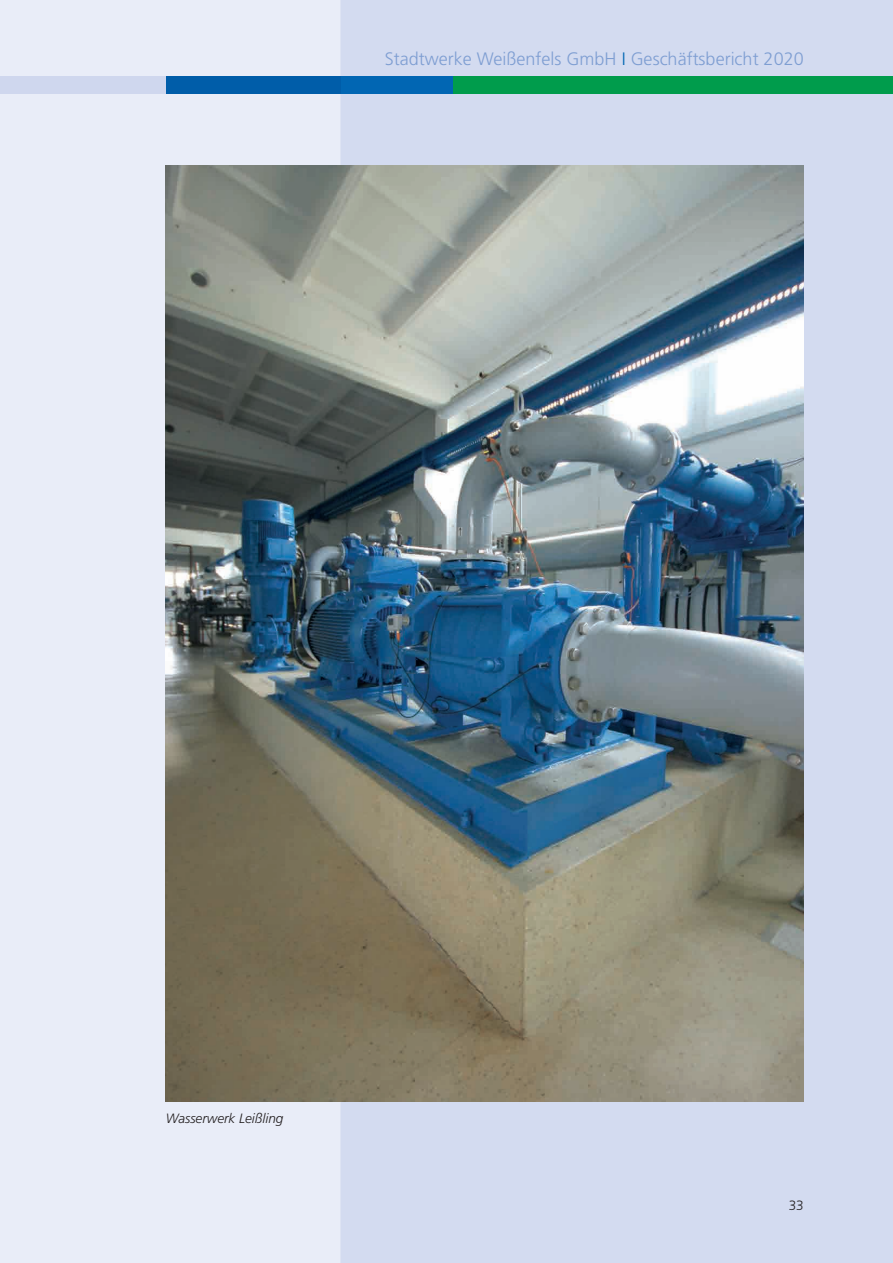
<style>
.page{position:relative;width:893px;height:1263px;background:#fff}
.page>*{position:absolute;margin:0;border:0;box-sizing:border-box;transform-origin:0 0}
.t1{font:300 18px "Frutiger";color:#7e9ed2}
.t2{font:italic 300 13.5px "Frutiger";color:#231f20}
.t3{font:300 13.5px "Frutiger";color:#231f20}
.s1{color:#0166b3}
</style>
<div class="page">
<div style="left:340px;top:0;width:553px;height:1263px;background:#d3dbf0"></div>
<div style="left:166px;top:77px;width:287px;height:17px;background:#0166b3"></div>
<div style="left:453px;top:77px;width:440px;height:17px;background:#009c4c"></div>
<div style="left:0;top:0;width:340px;height:1263px;background:#e9edf8"></div>
<div style="left:166px;top:77px;width:174px;height:17px;background:#005da9"></div>
<div style="left:0;top:77px;width:166px;height:17px;background:#cfd7ee"></div>
<img style="left:166px;top:166px;width:638px;height:935px">
<p class="t1" style="left:385px;top:49px;width:420px">Stadtwerke Weißenfels GmbH <span class="s1">I</span> Geschäftsbericht 2020</p>
<p class="t2" style="left:166px;top:1110px;width:119px">Wasserwerk Leißling</p>
<p class="t3" style="left:789px;top:1197px;width:17px">33</p>
</div>
